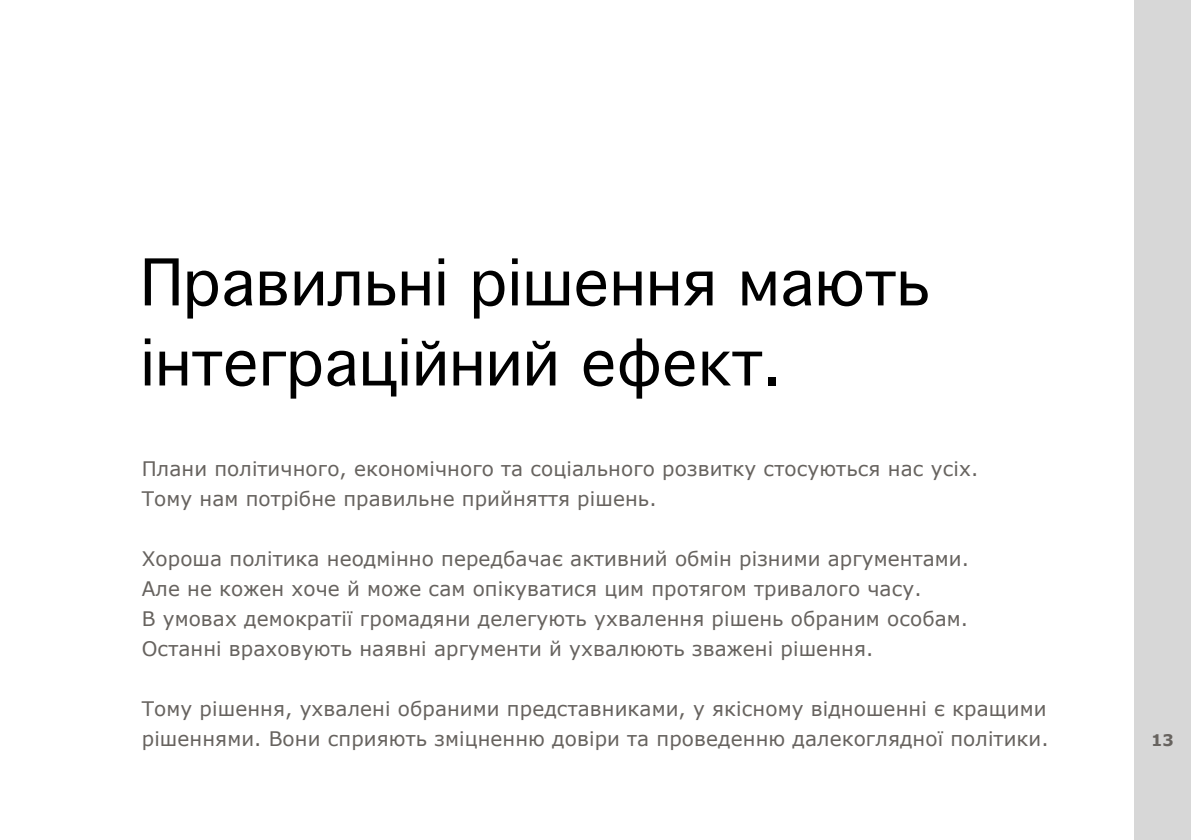
<style>
.page{position:relative;width:1191px;height:840px;background:#fff}
.page>*{position:absolute;margin:0;border:0;box-sizing:border-box;transform-origin:0 0}
.t1{font:62px/80px "Geneva CY";letter-spacing:.005em;color:#000}
.t2{font:20px/30px "Verdana";letter-spacing:.005em;color:#67635f}
.t3{font:700 16px "Verdana";color:#67635f}
</style>
<div class="page">
<div style="left:1134px;top:0;width:57px;height:839px;background:#d7d7d7"></div>
<h1 class="t1" style="left:140px;top:241px;width:791px">Правильні рішення мають інтеграційний ефект.</h1>
<p class="t2" style="left:142px;top:453px;width:838px">Плани політичного, економічного та соціального розвитку стосуються нас усіх.<br>Тому нам потрібне правильне прийняття рішень.</p>
<p class="t2" style="left:142px;top:543px;width:829px">Хороша політика неодмінно передбачає активний обмін різними аргументами.<br>Але не кожен хоче й може сам опікуватися цим протягом тривалого часу.<br>В умовах демократії громадяни делегують ухвалення рішень обраним особам.<br>Останні враховують наявні аргументи й ухвалюють зважені рішення.</p>
<p class="t2" style="left:142px;top:693px;width:908px">Тому рішення, ухвалені обраними представниками, у якісному відношенні є кращими рішеннями. Вони сприяють зміцненню довіри та проведенню далекоглядної політики.</p>
<p class="t3" style="left:1151px;top:728px;width:24px">13</p>
</div>
